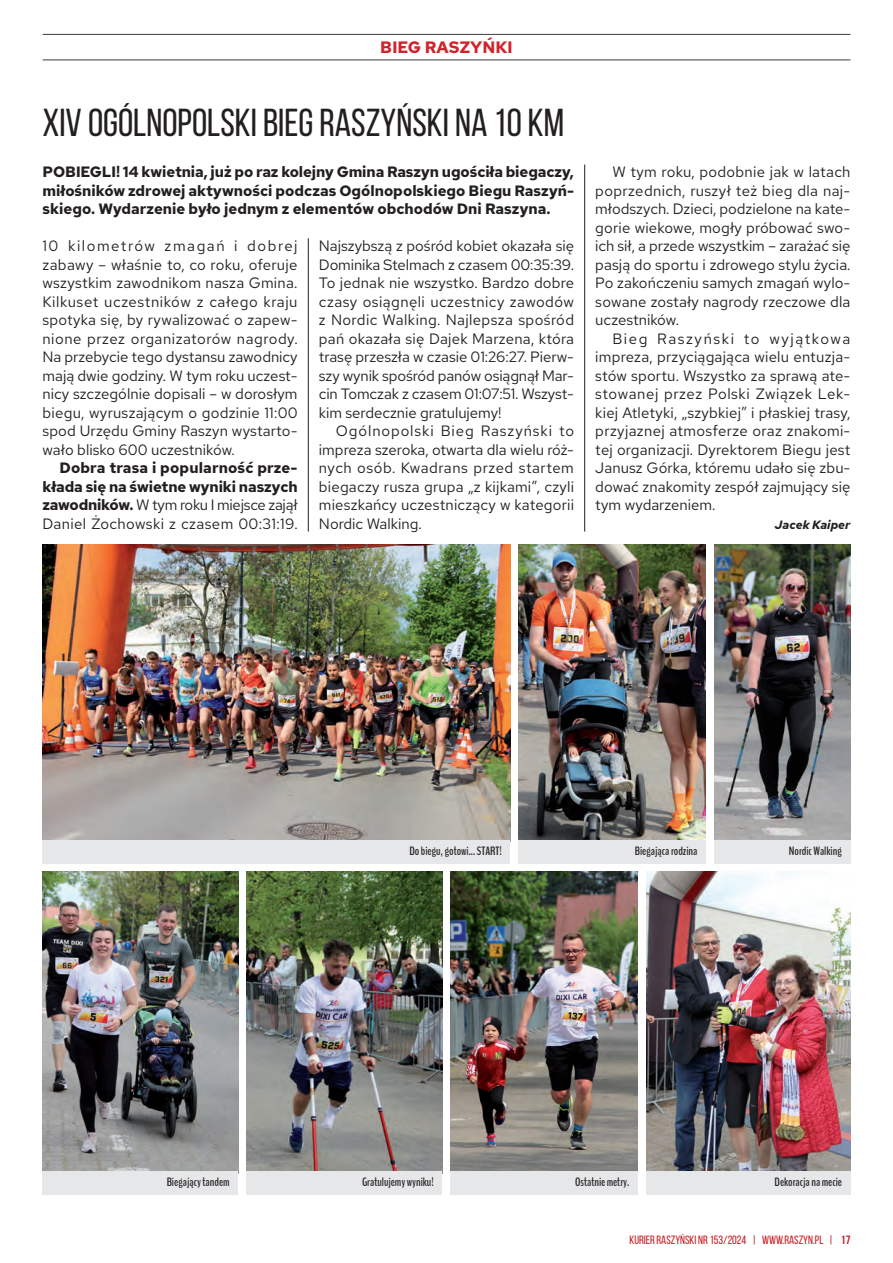
<style>
.page{position:relative;width:893px;height:1263px;background:#fff}
.page>*{position:absolute;margin:0;border:0;box-sizing:border-box;transform-origin:0 0}
._01_tytul{font:39px "Bebas Neue";color:#231f20}
.t1{font:700 16.5px "Red Hat Text";color:#d1232a}
._03_tekst{font:15px/18.5px "Red Hat Text";color:#231f20;text-align:justify}
._03_tekst-2{font:700 15px/18.5px "Red Hat Text";color:#231f20;text-align:justify}
._04_podpis_zdjecia{font:700 12px "Bench Nine";color:#231f20}
.t2{font:12px "Bebas Neue";color:#c61c22}
._03_tekst-3{font:italic 700 12px "Red Hat Text";color:#231f20}
.s1{font-weight:400}
.s2{font-weight:700}
</style>
<div class="page">
<hr style="left:43px;top:34px;width:807px;height:1px;background:#3e3e3f">
<hr style="left:43px;top:60px;width:807px;height:1px;background:#3e3e3f">
<hr style="left:308px;top:238px;width:1px;height:293px;background:#231f20">
<hr style="left:584px;top:165px;width:1px;height:366px;background:#231f20">
<img style="left:43px;top:544px;width:467px;height:296px">
<div style="left:43px;top:840px;width:467px;height:23px;background:#e6e7e9"></div>
<img style="left:43px;top:872px;width:195px;height:299px">
<div style="left:43px;top:1171px;width:195px;height:24px;background:#e6e7e9"></div>
<img style="left:247px;top:872px;width:195px;height:299px">
<div style="left:247px;top:1171px;width:195px;height:24px;background:#e6e7e9"></div>
<img style="left:714px;top:544px;width:136px;height:296px">
<div style="left:714px;top:840px;width:136px;height:23px;background:#e6e7e9"></div>
<img style="left:646px;top:872px;width:204px;height:299px">
<div style="left:646px;top:1171px;width:204px;height:24px;background:#e6e7e9"></div>
<img style="left:519px;top:544px;width:187px;height:296px">
<div style="left:519px;top:840px;width:187px;height:23px;background:#e6e7e9"></div>
<img style="left:451px;top:872px;width:187px;height:299px">
<div style="left:451px;top:1171px;width:187px;height:24px;background:#e6e7e9"></div>
<p class="t1" style="left:380px;top:36px;width:134px">BIEG RASZYŃKI</p>
<p class="_01_tytul" style="left:43px;top:101px;width:523px">XIV OGÓLNOPOLSKI BIEG RASZYŃSKI NA 10 KM</p>
<p class="_03_tekst-2" style="left:43px;top:163px;width:533px">POBIEGLI! 14 kwietnia, już po raz kolejny Gmina Raszyn ugościła biegaczy, miłośników zdrowej aktywności podczas Ogólnopolskiego Biegu Raszyń&shy;skiego. Wydarzenie było jednym z elementów obchodów Dni Raszyna.</p>
<p class="_03_tekst" style="left:43px;top:236px;width:257px">10 kilometrów zmagań i dobrej zabawy – właśnie to, co roku, oferuje wszystkim zawodnikom nasza Gmina.<br>Kilkuset uczestników z całego kraju spotyka się, by rywalizować o zapew&shy;nione przez organizatorów nagrody.<br>Na przebycie tego dystansu zawodnicy mają dwie godziny. W tym roku uczest&shy;nicy szczególnie dopisali – w dorosłym biegu, wyruszającym o godzinie 11:00 spod Urzędu Gminy Raszyn wystarto&shy;wało blisko 600 uczestników.</p>
<p class="_03_tekst-2" style="left:43px;top:458px;width:257px;text-indent:17px">Dobra trasa i popularność prze&shy;kłada się na świetne wyniki naszych zawodników. <span class="s1">W tym roku I miejsce zajął Daniel Żochowski z czasem 00:31:19.</span></p>
<p class="_03_tekst" style="left:319px;top:236px;width:257px">Najszybszą z pośród kobiet okazała się Dominika Stelmach z czasem 00:35:39.<br>To jednak nie wszystko. Bardzo dobre czasy osiągnęli uczestnicy zawodów z Nordic Walking. Najlepsza spośród pań okazała się Dajek Marzena, która trasę przeszła w czasie 01:26:27. Pierw&shy;szy wynik spośród panów osiągnął Mar&shy;cin Tomczak z czasem 01:07:51. Wszyst&shy;kim serdecznie gratulujemy!</p>
<p class="_03_tekst" style="left:319px;top:421px;width:257px;text-indent:17px">Ogólnopolski Bieg Raszyński to impreza szeroka, otwarta dla wielu róż&shy;nych osób. Kwadrans przed startem biegaczy rusza grupa „z kijkami”, czyli mieszkańcy uczestniczący w kategorii Nordic Walking.</p>
<p class="_03_tekst" style="left:595px;top:162px;width:257px;text-indent:17px">W tym roku, podobnie jak w latach poprzednich, ruszył też bieg dla naj&shy;młodszych. Dzieci, podzielone na kate&shy;gorie wiekowe, mogły próbować swo&shy;ich sił, a przede wszystkim – zarażać się pasją do sportu i zdrowego stylu życia.<br>Po zakończeniu samych zmagań wylo&shy;sowane zostały nagrody rzeczowe dla uczestników.</p>
<p class="_03_tekst" style="left:595px;top:329px;width:257px;text-indent:17px">Bieg Raszyński to wyjątkowa impreza, przyciągająca wielu entuzja&shy;stów sportu. Wszystko za sprawą ate&shy;stowanej przez Polski Związek Lek&shy;kiej Atletyki, „szybkiej” i płaskiej trasy, przyjaznej atmosferze oraz znakomi&shy;tej organizacji. Dyrektorem Biegu jest Janusz Górka, któremu udało się zbu&shy;dować znakomity zespół zajmujący się tym wydarzeniem.</p>
<p class="_03_tekst-3" style="left:775px;top:516px;width:77px">Jacek Kaiper</p>
<p class="_04_podpis_zdjecia" style="left:409px;top:843px;width:94px">Do biegu, gotowi... START!</p>
<p class="_04_podpis_zdjecia" style="left:635px;top:843px;width:64px">Biegająca rodzina</p>
<p class="_04_podpis_zdjecia" style="left:789px;top:843px;width:55px">Nordic Walking</p>
<p class="_04_podpis_zdjecia" style="left:167px;top:1174px;width:64px">Biegający tandem</p>
<p class="_04_podpis_zdjecia" style="left:362px;top:1174px;width:73px">Gratulujemy wyniku!</p>
<p class="_04_podpis_zdjecia" style="left:575px;top:1174px;width:56px">Ostatnie metry.</p>
<p class="_04_podpis_zdjecia" style="left:774px;top:1174px;width:69px">Dekoracja na mecie</p>
<p class="t2" style="left:629px;top:1233px;width:222px">KURIER RASZYŃSKI NR 153/2024 | WWW.RASZYN.PL | <span class="s2">17</span></p>
</div>
